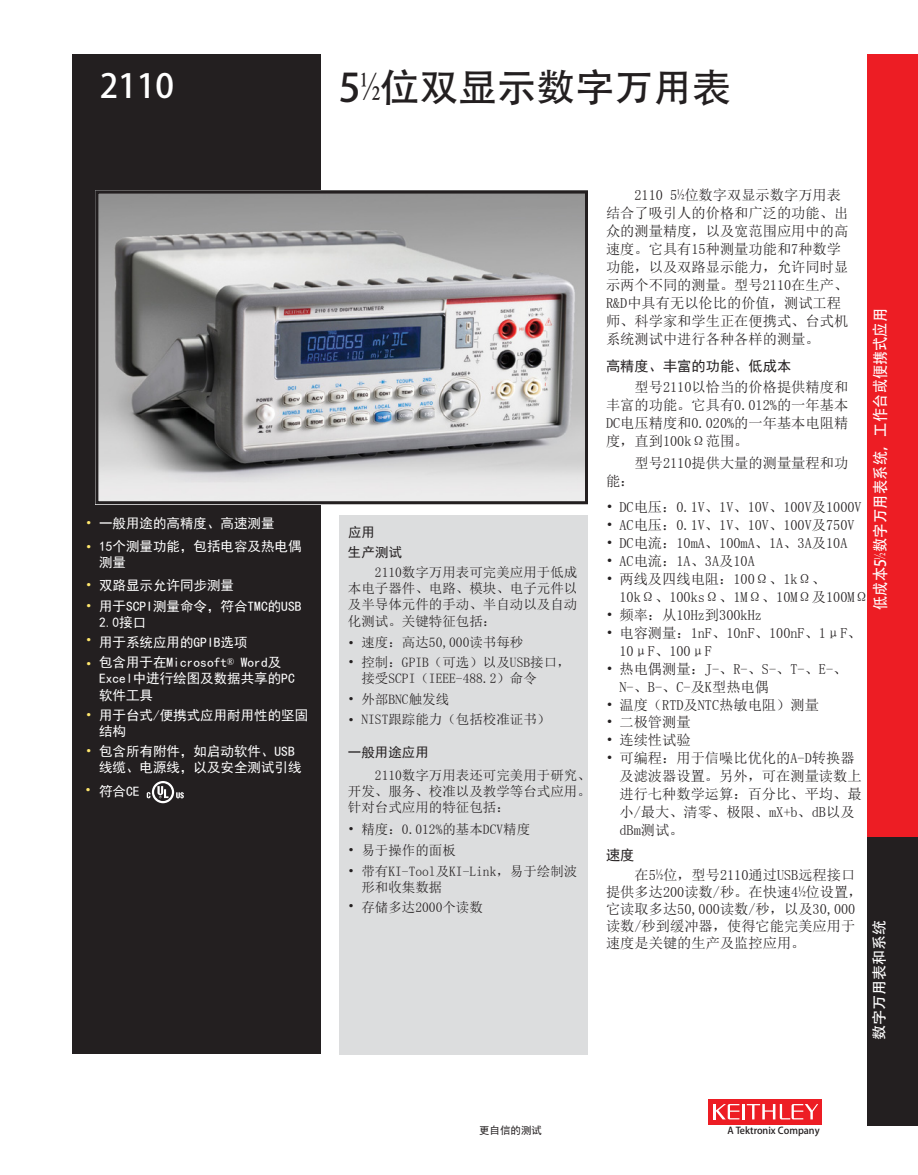
<style>
.page{position:relative;width:918px;height:1175px;background:#fff}
.page>*{position:absolute;margin:0;border:0;box-sizing:border-box;transform-origin:0 0}
.t1{font:39px "Adobe Heiti Std";color:#231f20}
.t2{font:33px "Adobe Heiti Std";color:#fff}
.t3{font:15.75px "Formata";letter-spacing:.01em;color:#fff;scale:.9 1}
.t4{font:15px "Adobe Heiti Std";color:#fff}
.t5{font:14.25px/18px "Sim Sun";color:#231f20}
.t6{font:14.25px "Sim Hei";color:#231f20}
.t7{font:13.5px/16.2px "Sim Sun";color:#231f20;text-align:justify}
.t8{font:13.5px/16.2px "Sim Hei";color:#fff}
.t9{font:13.5px/20.1px "Sim Hei";color:#231f20}
.t10{font:13.5px "Sim Sun";color:#ffe76e}
.t11{font:10.5px "Sim Hei";color:#231f20}
.t12{font:500 9.6px "Helvetica Neue";color:#231f20}
.s1{font-family:"Sim Sun"}
.s2{font-family:"Sim Sun";color:#ffe76e}
</style>
<div class="page">
<div style="left:708px;top:1098px;width:114px;height:26px;background:#ed1d24"></div>
<svg style="left:713px;top:1104px;width:105px;height:15px"></svg>
<div style="left:72px;top:54px;width:249px;height:999px;background:#231f20"></div>
<div style="left:867px;top:54px;width:51px;height:783px;background:#ed1d24"></div>
<div style="left:867px;top:837px;width:51px;height:288px;background:#231f20"></div>
<img style="left:99px;top:194px;width:485px;height:306px">
<div style="left:95px;top:190px;width:493px;height:314px;border:3px solid #231f20"></div>
<div style="left:339px;top:515px;width:249px;height:540px;background:#dcddde"></div>
<svg style="left:147px;top:781px;width:37px;height:22px"></svg>
<h2 class="t2" style="left:100px;top:66px;width:76px">2110</h2>
<h1 class="t1" style="left:339px;top:64px;width:394px">5<span class="s1">½</span>位双显示数字万用表</h1>
<p class="t8" style="left:86px;top:515px;width:190px"><span class="s2">•</span> 一般用途的高精度、高速测量</p>
<p class="t8" style="left:99px;top:537px;width:204px;text-indent:-14px"><span class="s2">•</span> 15个测量功能，包括电容及热电偶测量</p>
<p class="t8" style="left:86px;top:576px;width:150px"><span class="s2">•</span> 双路显示允许同步测量</p>
<p class="t8" style="left:99px;top:597px;width:204px;text-indent:-14px"><span class="s2">•</span> 用于SCPI测量命令，符合TMC的USB<br>2.0接口</p>
<p class="t8" style="left:86px;top:633px;width:164px"><span class="s2">•</span> 用于系统应用的GPIB选项</p>
<p class="t8" style="left:99px;top:654px;width:197px;text-indent:-13px"><span class="s2">•</span> 包含用于在Microsoft<span class="s1">®</span> Word及<br>Excel中进行绘图及数据共享的PC软件工具</p>
<p class="t8" style="left:99px;top:707px;width:211px">用于台式/便携式应用耐用性的坚固结构</p>
<p class="t10" style="left:86px;top:708px;width:8px">•</p>
<p class="t8" style="left:99px;top:743px;width:204px">包含所有附件，如启动软件、USB线缆、电源线，以及安全测试引线</p>
<p class="t10" style="left:86px;top:744px;width:8px">•</p>
<p class="t8" style="left:85px;top:783px;width:56px"><span class="s2">•</span> 符合CE</p>
<p class="t9" style="left:348px;top:522px;width:56px">应用<br>生产测试</p>
<p class="t7" style="left:348px;top:564px;width:231px;text-indent:27px">2110数字万用表可完美应用于低成本电子器件、电路、模块、电子元件以及半导体元件的手动、半自动以及自动化测试。关键特征包括：</p>
<p class="t7" style="left:348px;top:634px;width:177px">• 速度：高达50,000读书每秒</p>
<p class="t7" style="left:361px;top:654px;width:211px;text-indent:-14px">• 控制：GPIB（可选）以及USB接口，接受SCPI（IEEE-488.2）命令</p>
<p class="t7" style="left:348px;top:690px;width:103px">• 外部BNC触发线</p>
<p class="t7" style="left:348px;top:711px;width:204px">• NIST跟踪能力（包括校准证书）</p>
<p class="t9" style="left:348px;top:742px;width:82px">一般用途应用</p>
<p class="t7" style="left:348px;top:766px;width:244px;text-indent:27px">2110数字万用表还可完美用于研究、开发、服务、校准以及教学等台式应用。针对台式应用的特征包括：</p>
<p class="t7" style="left:348px;top:821px;width:184px">• 精度：0.012%的基本DCV精度</p>
<p class="t7" style="left:348px;top:842px;width:109px">• 易于操作的面板</p>
<p class="t7" style="left:361px;top:862px;width:217px;text-indent:-14px">• 带有KI-Tool及KI-Link，易于绘制波形和收集数据</p>
<p class="t7" style="left:348px;top:899px;width:136px">• 存储多达2000个读数</p>
<p class="t5" style="left:606px;top:186px;width:244px;text-indent:28px">2110 5½位数字双显示数字万用表结合了吸引人的价格和广泛的功能、出众的测量精度，以及宽范围应用中的高速度。它具有15种测量功能和7种数学功能，以及双路显示能力，允许同时显示两个不同的测量。型号2110在生产、<br>R&amp;D中具有无以伦比的价值，测试工程师、科学家和学生正在便携式、台式机系统测试中进行各种各样的测量。</p>
<p class="t6" style="left:606px;top:359px;width:187px">高精度、丰富的功能、低成本</p>
<p class="t5" style="left:606px;top:378px;width:244px;text-align:justify;text-indent:28px">型号2110以恰当的价格提供精度和丰富的功能。它具有0.012%的一年基本DC电压精度和0.020%的一年基本电阻精度，直到100kΩ范围。</p>
<p class="t5" style="left:634px;top:454px;width:215px">型号2110提供大量的测量量程和功</p>
<p class="t5" style="left:606px;top:471px;width:30px">能：</p>
<p class="t5" style="left:606px;top:498px;width:257px">• DC电压：0.1V、1V、10V、100V及1000V</p>
<p class="t5" style="left:606px;top:516px;width:250px">• AC电压：0.1V、1V、10V、100V及750V</p>
<p class="t5" style="left:606px;top:534px;width:243px">• DC电流：10mA、100mA、1A、3A及10A</p>
<p class="t5" style="left:606px;top:552px;width:150px">• AC电流：1A、3A及10A</p>
<p class="t5" style="left:619px;top:570px;width:251px;text-indent:-13px">• 两线及四线电阻：100Ω、1kΩ、<br>10kΩ、100ksΩ、1MΩ、10MΩ及100MΩ</p>
<p class="t5" style="left:606px;top:606px;width:157px">• 频率：从10Hz到300kHz</p>
<p class="t5" style="left:619px;top:624px;width:244px;text-indent:-13px">• 电容测量：1nF、10nF、100nF、1μF、<br>10μF、100μF</p>
<p class="t5" style="left:619px;top:660px;width:230px;text-indent:-13px">• 热电偶测量：J-、R-、S-、T-、E-、<br>N-、B-、C-及K型热电偶</p>
<p class="t5" style="left:606px;top:696px;width:214px">• 温度（RTD及NTC热敏电阻）测量</p>
<p class="t5" style="left:606px;top:712px;width:86px">• 二极管测量</p>
<p class="t5" style="left:606px;top:730px;width:86px">• 连续性试验</p>
<p class="t5" style="left:619px;top:748px;width:244px;text-indent:-13px">• 可编程：用于信噪比优化的A-D转换器及滤波器设置。另外，可在测量读数上进行七种数学运算：百分比、平均、最小/最大、清零、极限、mX+b、dB以及dBm测试。</p>
<p class="t6" style="left:606px;top:848px;width:30px">速度</p>
<p class="t5" style="left:606px;top:866px;width:258px;line-height:17.1px;text-indent:28px">在5½位，型号2110通过USB远程接口提供多达200读数/秒。在快速4½位设置，它读取多达50,000读数/秒，以及30,000读数/秒到缓冲器，使得它能完美应用于速度是关键的生产及监控应用。</p>
<p class="t3" style="left:871px;top:610px;width:337px;rotate:-90deg">低成本5<span class="s1">½</span>数字万用表系统，工作台或便携式应用</p>
<p class="t4" style="left:870px;top:1039px;width:122px;rotate:-90deg">数字万用表和系统</p>
<p class="t11" style="left:479px;top:1125px;width:64px">更自信的测试</p>
<p class="t12" style="left:727px;top:1124px;width:94px">A Tektronix Company</p>
</div>
